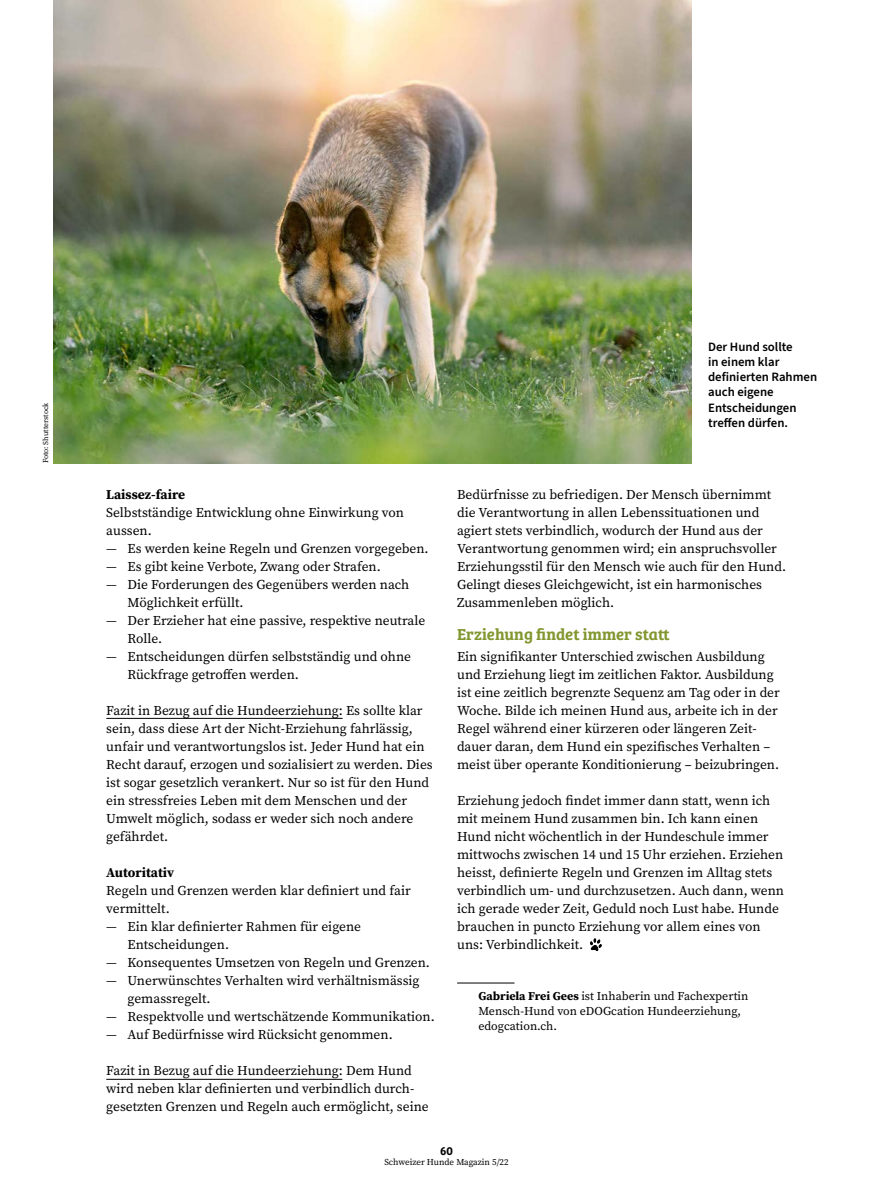
<style>
.page{position:relative;width:893px;height:1191px;background:#fff}
.page>*{position:absolute;margin:0;border:0;box-sizing:border-box;transform-origin:0 0}
.Untertitel{font:16.5px "Bree Serif Sb";color:#81972f}
.Lauftext_9_12{font:13.5px/18px "Source Serif Pro";color:#000}
.Lauftext_9_12-2{font:700 13.5px "Source Serif Pro";color:#000}
.Bildlegende{font:600 12.75px/15.3px "Source Sans Pro";color:#000}
.Autorenzeile_8_10_SB{font:12px/15px "Source Serif Pro";color:#000}
.t1{font:600 12px "Bree";color:#000}
.t2{font:9px "Source Serif 4";color:#000}
.Impressum{font:7.5px "Source Serif Pro";color:#000}
.s1{font-family:"Source Sans Pro"}
.s2{font-weight:700}
</style>
<div class="page">
<img style="left:53px;top:0;width:638px;height:463px">
<hr style="left:106px;top:718px;width:237px;height:1px;background:#000">
<hr style="left:106px;top:1079px;width:236px;height:1px;background:#000">
<hr style="left:457px;top:982px;width:57px;height:1px;background:#000">
<div style="left:587px;top:935px;width:17px;height:16px;background:#000;opacity:.15"></div>
<p class="Impressum" style="left:41px;top:463px;width:62px;rotate:-90deg">Foto: Shutterstock</p>
<p class="Bildlegende" style="left:708px;top:339px;width:111px">Der Hund sollte<br>in einem klar definierten Rahmen auch eigene<br>Entscheidungen treffen dürfen.</p>
<p class="Lauftext_9_12-2" style="left:106px;top:485px;width:80px">Laissez-faire</p>
<p class="Lauftext_9_12" style="left:106px;top:504px;width:299px">Selbstständige Entwicklung ohne Einwirkung von aussen.</p>
<p class="Lauftext_9_12" style="left:106px;top:540px;width:324px"><span class="s1">—</span> Es werden keine Regeln und Grenzen vorgegeben.</p>
<p class="Lauftext_9_12" style="left:106px;top:558px;width:276px"><span class="s1">—</span> Es gibt keine Verbote, Zwang oder Strafen.</p>
<p class="Lauftext_9_12" style="left:128px;top:576px;width:283px;text-indent:-21px"><span class="s1">—</span> Die Forderungen des Gegenübers werden nach<br>Möglichkeit erfüllt.</p>
<p class="Lauftext_9_12" style="left:128px;top:612px;width:299px;text-indent:-21px"><span class="s1">—</span> Der Erzieher hat eine passive, respektive neutrale<br>Rolle.</p>
<p class="Lauftext_9_12" style="left:128px;top:648px;width:285px;text-indent:-21px"><span class="s1">—</span> Entscheidungen dürfen selbstständig und ohne<br>Rückfrage getroffen werden.</p>
<p class="Lauftext_9_12" style="left:106px;top:702px;width:328px">Fazit in Bezug auf die Hundeerziehung: Es sollte klar sein, dass diese Art der Nicht-Erziehung fahrlässig, unfair und verantwortungslos ist. Jeder Hund hat ein Recht darauf, erzogen und sozialisiert zu werden. Dies ist sogar gesetzlich verankert. Nur so ist für den Hund ein stressfreies Leben mit dem Menschen und der Umwelt möglich, sodass er weder sich noch andere gefährdet.</p>
<p class="Lauftext_9_12-2" style="left:106px;top:863px;width:69px">Autoritativ</p>
<p class="Lauftext_9_12" style="left:106px;top:882px;width:306px">Regeln und Grenzen werden klar definiert und fair vermittelt.</p>
<p class="Lauftext_9_12" style="left:128px;top:918px;width:235px;text-indent:-21px"><span class="s1">—</span> Ein klar definierter Rahmen für eigene<br>Entscheidungen.</p>
<p class="Lauftext_9_12" style="left:106px;top:954px;width:325px"><span class="s1">—</span> Konsequentes Umsetzen von Regeln und Grenzen.</p>
<p class="Lauftext_9_12" style="left:128px;top:972px;width:294px;text-indent:-21px"><span class="s1">—</span> Unerwünschtes Verhalten wird verhältnismässig gemassregelt.</p>
<p class="Lauftext_9_12" style="left:106px;top:1008px;width:330px"><span class="s1">—</span> Respektvolle und wertschätzende Kommunikation.</p>
<p class="Lauftext_9_12" style="left:106px;top:1026px;width:288px"><span class="s1">—</span> Auf Bedürfnisse wird Rücksicht genommen.</p>
<p class="Lauftext_9_12" style="left:106px;top:1062px;width:324px">Fazit in Bezug auf die Hundeerziehung: Dem Hund wird neben klar definierten und verbindlich durch&shy;gesetzten Grenzen und Regeln auch ermöglicht, seine</p>
<p class="Lauftext_9_12" style="left:457px;top:486px;width:330px">Bedürfnisse zu befriedigen. Der Mensch übernimmt die Verantwortung in allen Lebenssituationen und agiert stets verbindlich, wodurch der Hund aus der Verantwortung genommen wird; ein anspruchsvoller Erziehungsstil für den Mensch wie auch für den Hund.<br>Gelingt dieses Gleichgewicht, ist ein harmonisches Zusammenleben möglich.</p>
<p class="Untertitel" style="left:457px;top:622px;width:214px">Erziehung findet immer statt</p>
<p class="Lauftext_9_12" style="left:457px;top:648px;width:324px">Ein signifikanter Unterschied zwischen Ausbildung und Erziehung liegt im zeitlichen Faktor. Ausbildung ist eine zeitlich begrenzte Sequenz am Tag oder in der Woche. Bilde ich meinen Hund aus, arbeite ich in der Regel während einer kürzeren oder längeren Zeit&shy;dauer daran, dem Hund ein spezifisches Verhalten – meist über operante Konditionierung – beizubringen.</p>
<p class="Lauftext_9_12" style="left:457px;top:792px;width:329px">Erziehung jedoch findet immer dann statt, wenn ich mit meinem Hund zusammen bin. Ich kann einen Hund nicht wöchentlich in der Hundeschule immer mittwochs zwischen 14 und 15 Uhr erziehen. Erziehen heisst, definierte Regeln und Grenzen im Alltag stets verbindlich um- und durchzusetzen. Auch dann, wenn ich gerade weder Zeit, Geduld noch Lust habe. Hunde brauchen in puncto Erziehung vor allem eines von uns: Verbindlichkeit.</p>
<p class="Autorenzeile_8_10_SB" style="left:478px;top:989px;width:272px"><span class="s2">Gabriela Frei Gees</span> ist Inhaberin und Fachexpertin<br>Mensch-Hund von eDOGcation Hundeerziehung, edogcation.ch.</p>
<p class="t1" style="left:440px;top:1141px;width:14px">60</p>
<p class="t2" style="left:384px;top:1156px;width:126px">Schweizer Hunde Magazin 5/22</p>
</div>
